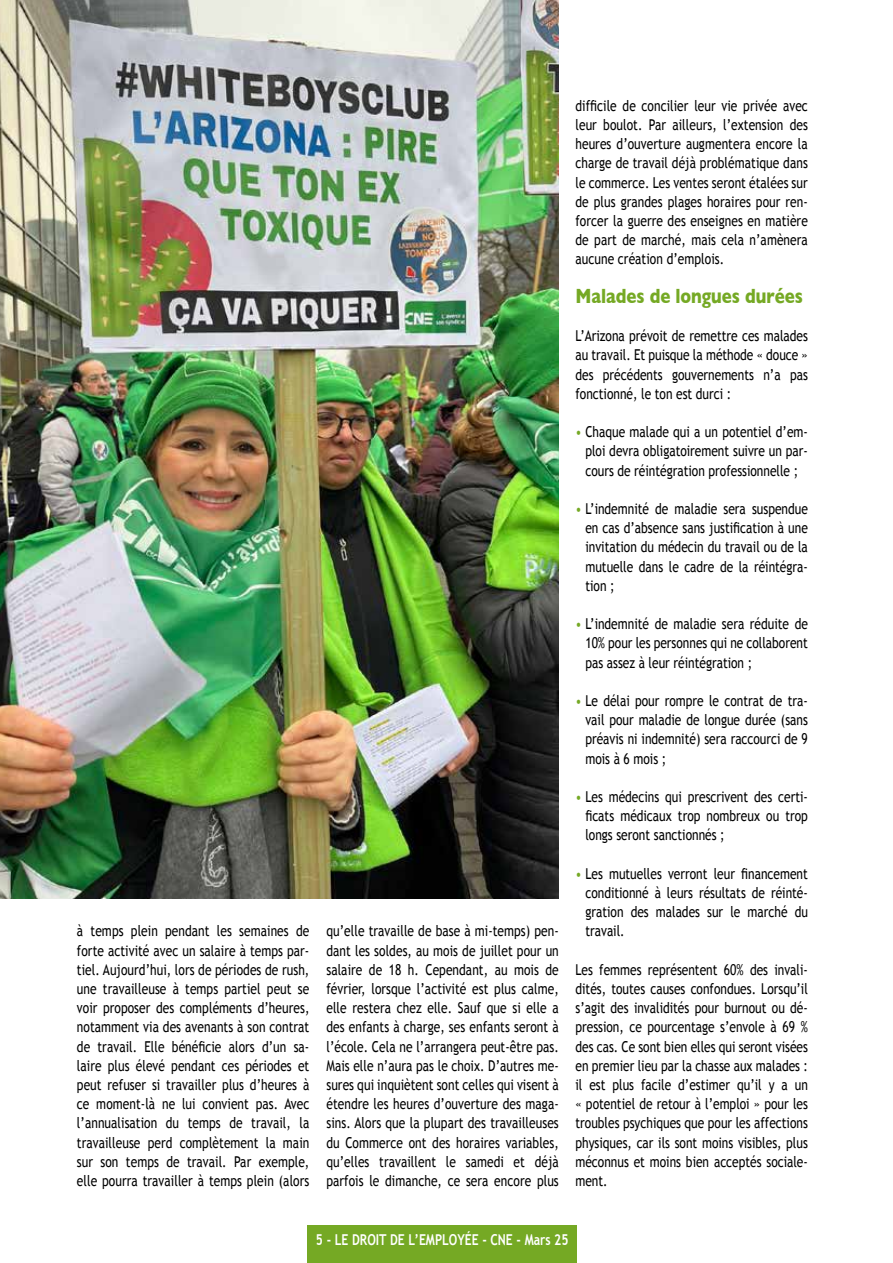
<style>
.page{position:relative;width:893px;height:1263px;background:#fff}
.page>*{position:absolute;margin:0;border:0;box-sizing:border-box;transform-origin:0 0}
.t1{font:700 21px "Gill Sans";color:#75a924;scale:.8 1}
.t2{font:15px/19.2px "Trebuchet MS";color:#000;text-align:justify;scale:.8 1}
.t3{font:700 15px "Trebuchet MS";color:#fff;scale:.81 1}
.s1{color:#75a924}
</style>
<div class="page">
<div style="left:307px;top:1225px;width:270px;height:38px;background:#75a924"></div>
<img style="left:0;top:0;width:559px;height:899px">
<p class="t2" style="left:77px;top:922px;width:292px">à temps plein pendant les semaines de forte activité avec un salaire à temps par&shy;tiel. Aujourd’hui, lors de périodes de rush, une travailleuse à temps partiel peut se voir proposer des compléments d’heures, notamment via des avenants à son contrat de travail. Elle bénéficie alors d’un sa&shy;laire plus élevé pendant ces périodes et peut refuser si travailler plus d’heures à ce moment-là ne lui convient pas. Avec l’annualisation du temps de travail, la travailleuse perd complètement la main sur son temps de travail. Par exemple, elle pourra travailler à temps plein (alors</p>
<p class="t2" style="left:326px;top:922px;width:292px">qu’elle travaille de base à mi-temps) pen&shy;dant les soldes, au mois de juillet pour un salaire de 18 h. Cependant, au mois de février, lorsque l’activité est plus calme, elle restera chez elle. Sauf que si elle a des enfants à charge, ses enfants seront à l’école. Cela ne l’arrangera peut-être pas.<br>Mais elle n’aura pas le choix. D’autres me&shy;sures qui inquiètent sont celles qui visent à étendre les heures d’ouverture des maga&shy;sins. Alors que la plupart des travailleuses du Commerce ont des horaires variables, qu’elles travaillent le samedi et déjà parfois le dimanche, ce sera encore plus</p>
<p class="t2" style="left:575px;top:96px;width:292px">difficile de concilier leur vie privée avec leur boulot. Par ailleurs, l’extension des heures d’ouverture augmentera encore la charge de travail déjà problématique dans le commerce. Les ventes seront étalées sur de plus grandes plages horaires pour ren&shy;forcer la guerre des enseignes en matière de part de marché, mais cela n’amènera aucune création d’emplois.</p>
<h1 class="t1" style="left:575px;top:279px;width:286px">Malades de longues durées</h1>
<p class="t2" style="left:575px;top:326px;width:292px">L’Arizona prévoit de remettre ces malades au travail. Et puisque la méthode « douce » des précédents gouvernements n’a pas fonctionné, le ton est durci :</p>
<p class="t2" style="left:585px;top:422px;width:280px;text-indent:-10px"><span class="s1">•</span> Chaque malade qui a un potentiel d’em&shy;ploi devra obligatoirement suivre un par&shy;cours de réintégration professionnelle ;</p>
<p class="t2" style="left:585px;top:499px;width:280px;text-indent:-10px"><span class="s1">•</span> L’indemnité de maladie sera suspendue en cas d’absence sans justification à une invitation du médecin du travail ou de la mutuelle dans le cadre de la réintégra&shy;tion ;</p>
<p class="t2" style="left:585px;top:614px;width:280px;text-indent:-10px"><span class="s1">•</span> L’indemnité de maladie sera réduite de 10% pour les personnes qui ne collaborent pas assez à leur réintégration ;</p>
<p class="t2" style="left:585px;top:691px;width:280px;text-indent:-10px"><span class="s1">•</span> Le délai pour rompre le contrat de tra&shy;vail pour maladie de longue durée (sans préavis ni indemnité) sera raccourci de 9 mois à 6 mois ;</p>
<p class="t2" style="left:585px;top:787px;width:280px;text-indent:-10px"><span class="s1">•</span> Les médecins qui prescrivent des certi&shy;ficats médicaux trop nombreux ou trop longs seront sanctionnés ;</p>
<p class="t2" style="left:585px;top:864px;width:280px;text-indent:-10px"><span class="s1">•</span> Les mutuelles verront leur financement conditionné à leurs résultats de réinté&shy;gration des malades sur le marché du travail.</p>
<p class="t2" style="left:575px;top:960px;width:292px">Les femmes représentent 60% des invali&shy;dités, toutes causes confondues. Lorsqu’il s’agit des invalidités pour burnout ou dé&shy;pression, ce pourcentage s’envole à 69 % des cas. Ce sont bien elles qui seront visées en premier lieu par la chasse aux malades : il est plus facile d’estimer qu’il y a un « potentiel de retour à l’emploi » pour les troubles psychiques que pour les affections physiques, car ils sont moins visibles, plus méconnus et moins bien acceptés sociale&shy;ment.</p>
<p class="t3" style="left:316px;top:1230px;width:313px">5 - LE DROIT DE L’EMPLOYÉE - CNE - Mars 25</p>
</div>
